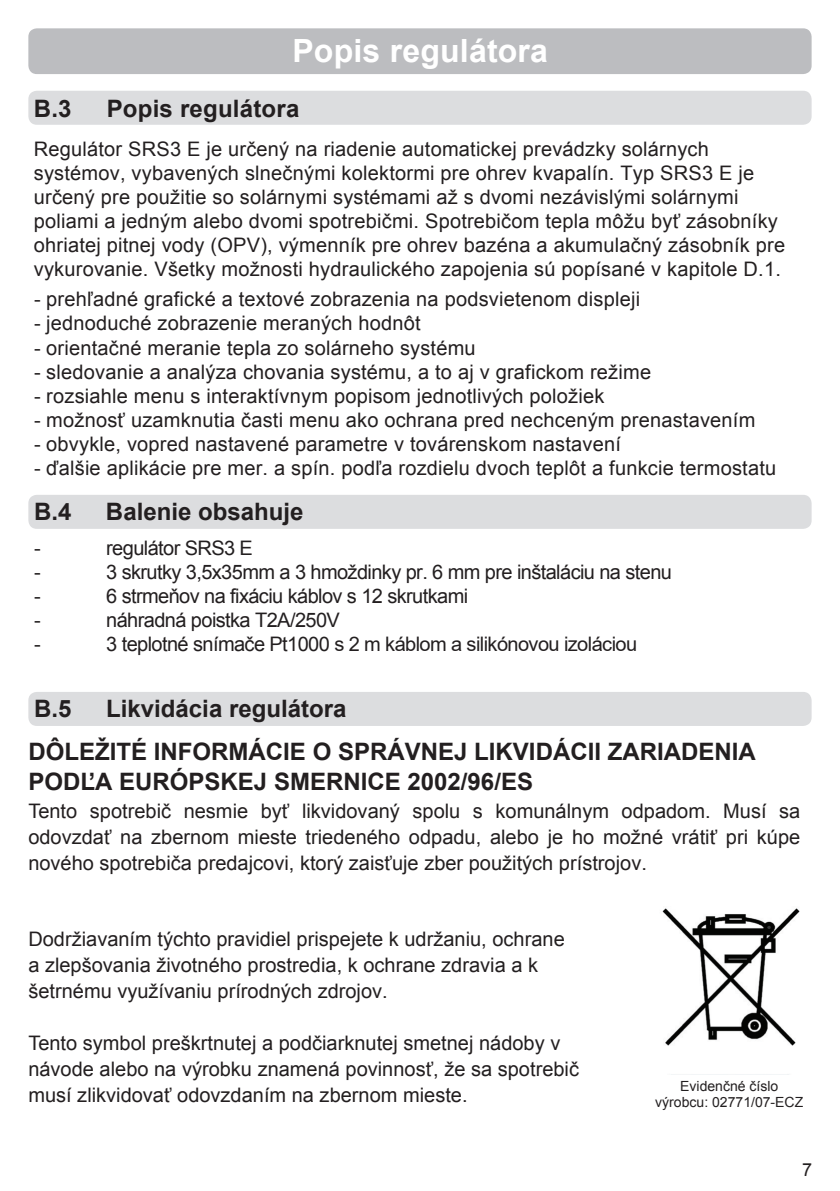
<style>
.page{position:relative;width:840px;height:1191px;background:#fff}
.page>*{position:absolute;margin:0;border:0;box-sizing:border-box;transform-origin:0 0}
.t1{font:700 32px "Arial";letter-spacing:.005em;color:#fff}
.t2{font:700 24px/42.6px "Arial";color:#231f20}
.t3{font:20px/24px "Arial";letter-spacing:.01em;color:#231f20}
.t4{font:20px "Arial";letter-spacing:-.03em;color:#231f20}
.t5{font:18px "Arial";color:#231f20}
.t6{font:14px/16.8px "Arial";color:#231f20;text-align:center}
</style>
<div class="page">
<div style="left:28px;top:91px;width:783px;height:34px;background:#dcdddf;border-radius:9px"></div>
<div style="left:28px;top:28px;width:783px;height:46px;background:#bcbdc0;border-radius:9px"></div>
<div style="left:28px;top:495px;width:783px;height:34px;background:#dcdddf;border-radius:9px"></div>
<img style="left:662px;top:908px;width:137px;height:138px">
<div style="left:28px;top:692px;width:783px;height:34px;background:#dcdddf;border-radius:9px"></div>
<h1 class="t1" style="left:292px;top:30px;width:257px">Popis regulátora</h1>
<p class="t2" style="left:34px;top:88px;width:39px">B.3</p>
<p class="t2" style="left:107px;top:88px;width:194px">Popis regulátora</p>
<p class="t3" style="left:34px;top:137px;width:752px">Regulátor SRS3 E je určený na riadenie automatickej prevádzky solárnych systémov, vybavených slnečnými kolektormi pre ohrev kvapalín. Typ SRS3 E je určený pre použitie so solárnymi systémami až s dvomi nezávislými solárnymi poliami a jedným alebo dvomi spotrebičmi. Spotrebičom tepla môžu byť zásobníky ohriatej pitnej vody (OPV), výmenník pre ohrev bazéna a akumulačný zásobník pre vykurovanie. Všetky možnosti hydraulického zapojenia sú popísané v kapitole D.1.</p>
<p class="t3" style="left:34px;top:288px;width:607px">- prehľadné grafické a textové zobrazenia na podsvietenom displeji</p>
<p class="t3" style="left:34px;top:312px;width:388px">- jednoduché zobrazenie meraných hodnôt</p>
<p class="t3" style="left:34px;top:336px;width:443px">- orientačné meranie tepla zo solárneho systému</p>
<p class="t3" style="left:34px;top:360px;width:618px">- sledovanie a analýza chovania systému, a to aj v grafickom režime</p>
<p class="t3" style="left:34px;top:384px;width:571px">- rozsiahle menu s interaktívnym popisom jednotlivých položiek</p>
<p class="t3" style="left:34px;top:408px;width:722px">- možnosť uzamknutia časti menu ako ochrana pred nechceným prenastavením</p>
<p class="t3" style="left:34px;top:432px;width:588px">- obvykle, vopred nastavené parametre v továrenskom nastavení</p>
<p class="t3" style="left:34px;top:456px;width:743px">- ďalšie aplikácie pre mer. a spín. podľa rozdielu dvoch teplôt a funkcie termostatu</p>
<p class="t2" style="left:34px;top:491px;width:39px">B.4</p>
<p class="t2" style="left:106px;top:491px;width:199px">Balenie obsahuje</p>
<p class="t3" style="left:34px;top:536px;width:8px">-</p>
<p class="t4" style="left:106px;top:535px;width:148px">regulátor SRS3 E</p>
<p class="t3" style="left:34px;top:560px;width:8px">-</p>
<p class="t4" style="left:106px;top:559px;width:567px">3 skrutky 3,5x35mm a 3 hmoždinky pr. 6 mm pre inštaláciu na stenu</p>
<p class="t3" style="left:34px;top:584px;width:8px">-</p>
<p class="t4" style="left:106px;top:583px;width:363px">6 strmeňov na fixáciu káblov s 12 skrutkami</p>
<p class="t3" style="left:34px;top:608px;width:8px">-</p>
<p class="t4" style="left:106px;top:607px;width:235px">náhradná poistka T2A/250V</p>
<p class="t3" style="left:34px;top:632px;width:8px">-</p>
<p class="t4" style="left:106px;top:631px;width:532px">3 teplotné snímače Pt1000 s 2 m káblom a silikónovou izoláciou</p>
<p class="t2" style="left:28px;top:688px;width:728px;text-indent:78px">Likvidácia regulátora<br>DÔLEŽITÉ INFORMÁCIE O SPRÁVNEJ LIKVIDÁCII ZARIADENIA</p>
<p class="t2" style="left:28px;top:761px;width:506px">PODĽA EURÓPSKEJ SMERNICE 2002/96/ES</p>
<p class="t3" style="left:28px;top:798px;width:773px;line-height:25.8px;text-align:justify">Tento spotrebič nesmie byť likvidovaný spolu s komunálnym odpadom. Musí sa odovzdať na zbernom mieste triedeného odpadu, alebo je ho možné vrátiť pri kúpe nového spotrebiča predajcovi, ktorý zaisťuje zber použitých prístrojov.</p>
<p class="t2" style="left:34px;top:688px;width:39px">B.5</p>
<p class="t3" style="left:28px;top:925px;width:537px;line-height:26px">Dodržiavaním týchto pravidiel prispejete k udržaniu, ochrane a zlepšovania životného prostredia, k ochrane zdravia a k šetrnému využívaniu prírodných zdrojov.</p>
<p class="t3" style="left:28px;top:1029px;width:552px;line-height:26px">Tento symbol preškrtnutej a podčiarknutej smetnej nádoby v návode alebo na výrobku znamená povinnosť, že sa spotrebič musí zlikvidovať odovzdaním na zbernom mieste.</p>
<p class="t6" style="left:655px;top:1077px;width:149px">Evidenčné číslo výrobcu: 02771/07-ECZ</p>
<p class="t5" style="left:801px;top:1157px;width:12px">7</p>
</div>
